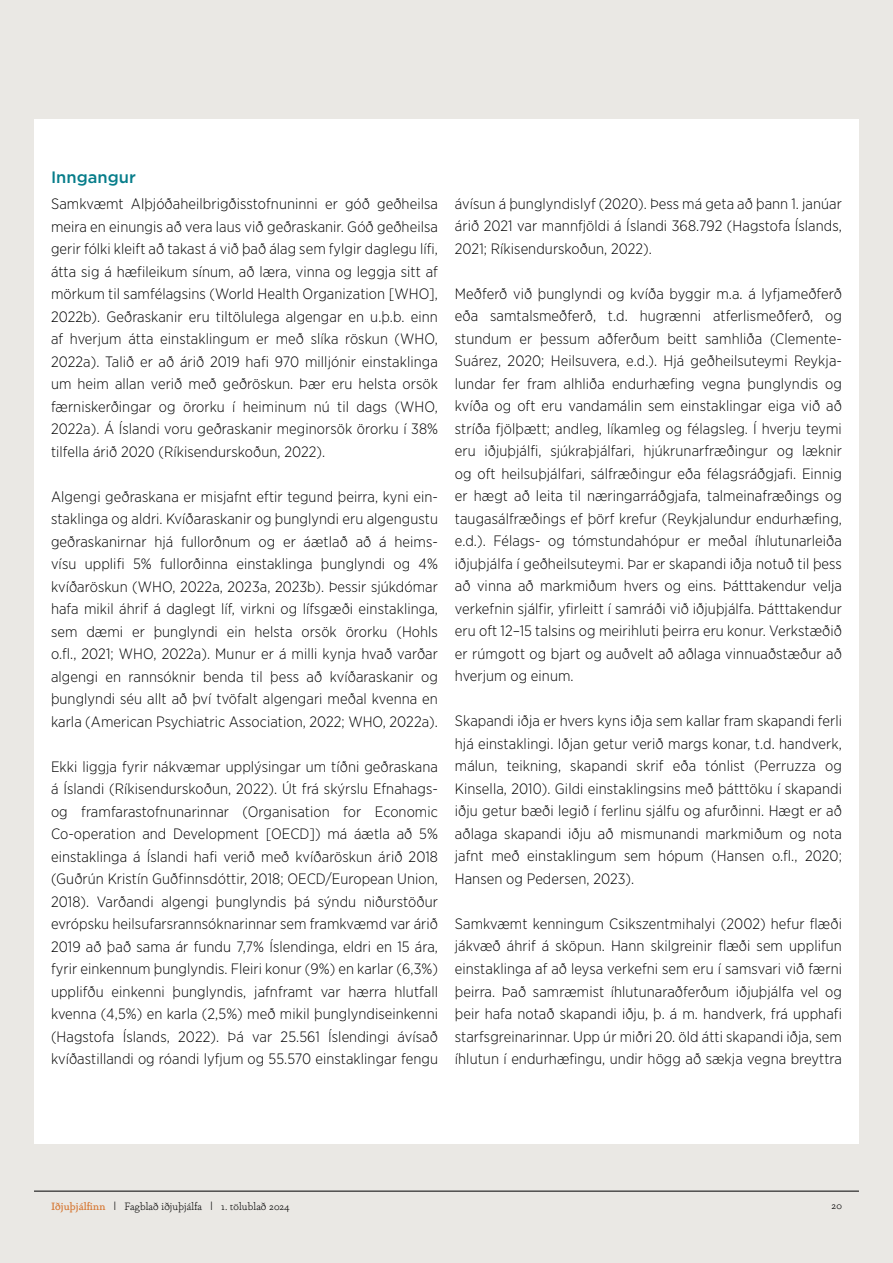
<style>
.page{position:relative;width:893px;height:1263px;background:#eae8e4}
.page>*{position:absolute;margin:0;border:0;box-sizing:border-box;transform-origin:0 0}
.t1{font:500 16.5px "Gotham HTF";color:#077d8a}
.t2{font:300 15px/22.5px "Gotham Narrow";letter-spacing:.005em;color:#000;text-align:justify}
.t3{font:300 10.5px "Dapifer";letter-spacing:.01em;color:#000}
.s1{font-weight:500;color:#d67631}
.s2{font-family:"Gotham Narrow";font-size:12px}
</style>
<div class="page">
<hr style="left:34px;top:1191px;width:825px;height:1px;background:#000">
<div style="left:34px;top:119px;width:825px;height:1025px;background:#fff"></div>
<p class="t1" style="left:51px;top:167px;width:87px">Inngangur</p>
<p class="t2" style="left:51px;top:192px;width:388px">Samkvæmt Alþjóðaheilbrigðisstofnuninni er góð geðheilsa meira en einungis að vera laus við geðraskanir. Góð geðheilsa gerir fólki kleift að takast á við það álag sem fylgir daglegu lífi, átta sig á hæfileikum sínum, að læra, vinna og leggja sitt af mörkum til samfélagsins (World Health Organization [WHO], 2022b). Geðraskanir eru tiltölulega algengar en u.þ.b. einn af hverjum átta einstaklingum er með slíka röskun (WHO, 2022a). Talið er að árið 2019 hafi 970 milljónir einstaklinga um heim allan verið með geðröskun. Þær eru helsta orsök færniskerðingar og örorku í heiminum nú til dags (WHO, 2022a). Á Íslandi voru geðraskanir meginorsök örorku í 38% tilfella árið 2020 (Ríkisendurskoðun, 2022).</p>
<p class="t2" style="left:51px;top:485px;width:388px;text-align:left">Algengi geðraskana er misjafnt eftir tegund þeirra, kyni ein-- staklinga og aldri. Kvíðaraskanir og þunglyndi eru algengustu geðraskanirnar hjá fullorðnum og er áætlað að á heims&shy;vísu upplifi 5% fullorðinna einstaklinga þunglyndi og 4% kvíðaröskun (WHO, 2022a, 2023a, 2023b). Þessir sjúkdómar hafa mikil áhrif á daglegt líf, virkni og lífsgæði einstaklinga, sem dæmi er þunglyndi ein helsta orsök örorku (Hohls o.fl., 2021; WHO, 2022a). Munur er á milli kynja hvað varðar algengi en rannsóknir benda til þess að kvíðaraskanir og þunglyndi séu allt að því tvöfalt algengari meðal kvenna en karla (American Psychiatric Association, 2022; WHO, 2022a).</p>
<p class="t2" style="left:51px;top:755px;width:388px">Ekki liggja fyrir nákvæmar upplýsingar um tíðni geðraskana á Íslandi (Ríkisendurskoðun, 2022). Út frá skýrslu Efnahags&shy;og framfarastofnunarinnar (Organisation for Economic Co-operation and Development [OECD]) má áætla að 5% einstaklinga á Íslandi hafi verið með kvíðaröskun árið 2018 (Guðrún Kristín Guðfinnsdóttir, 2018; OECD/European Union, 2018). Varðandi algengi þunglyndis þá sýndu niðurstöður evrópsku heilsufarsrannsóknarinnar sem framkvæmd var árið 2019 að það sama ár fundu 7,7% Íslendinga, eldri en 15 ára, fyrir einkennum þunglyndis. Fleiri konur (9%) en karlar (6,3%) upplifðu einkenni þunglyndis, jafnframt var hærra hlutfall kvenna (4,5%) en karla (2,5%) með mikil þunglyndiseinkenni (Hagstofa Íslands, 2022). Þá var 25.561 Íslendingi ávísað kvíðastillandi og róandi lyfjum og 55.570 einstaklingar fengu</p>
<p class="t2" style="left:455px;top:192px;width:389px">ávísun á þunglyndislyf (2020). Þess má geta að þann 1. janúar árið 2021 var mannfjöldi á Íslandi 368.792 (Hagstofa Íslands, 2021; Ríkisendurskoðun, 2022).</p>
<p class="t2" style="left:455px;top:282px;width:389px">Meðferð við þunglyndi og kvíða byggir m.a. á lyfjameðferð eða samtalsmeðferð, t.d. hugrænni atferlismeðferð, og stundum er þessum aðferðum beitt samhliða (Clemente-Suárez, 2020; Heilsuvera, e.d.). Hjá geðheilsuteymi Reykja&shy;lundar fer fram alhliða endurhæfing vegna þunglyndis og kvíða og oft eru vandamálin sem einstaklingar eiga við að stríða fjölþætt; andleg, líkamleg og félagsleg. Í hverju teymi eru iðjuþjálfi, sjúkraþjálfari, hjúkrunarfræðingur og læknir og oft heilsuþjálfari, sálfræðingur eða félagsráðgjafi. Einnig er hægt að leita til næringarráðgjafa, talmeinafræðings og taugasálfræðings ef þörf krefur (Reykjalundur endurhæfing, e.d.). Félags- og tómstundahópur er meðal íhlutunarleiða iðjuþjálfa í geðheilsuteymi. Þar er skapandi iðja notuð til þess að vinna að markmiðum hvers og eins. Þátttakendur velja verkefnin sjálfir, yfirleitt í samráði við iðjuþjálfa. Þátttakendur eru oft 12–15 talsins og meirihluti þeirra eru konur. Verkstæðið er rúmgott og bjart og auðvelt að aðlaga vinnuaðstæður að hverjum og einum.</p>
<p class="t2" style="left:455px;top:709px;width:389px">Skapandi iðja er hvers kyns iðja sem kallar fram skapandi ferli hjá einstaklingi. Iðjan getur verið margs konar, t.d. handverk, málun, teikning, skapandi skrif eða tónlist (Perruzza og Kinsella, 2010). Gildi einstaklingsins með þátttöku í skapandi iðju getur bæði legið í ferlinu sjálfu og afurðinni. Hægt er að aðlaga skapandi iðju að mismunandi markmiðum og nota jafnt með einstaklingum sem hópum (Hansen o.fl., 2020; Hansen og Pedersen, 2023).</p>
<p class="t2" style="left:455px;top:912px;width:389px">Samkvæmt kenningum Csikszentmihalyi (2002) hefur flæði jákvæð áhrif á sköpun. Hann skilgreinir flæði sem upplifun einstaklinga af að leysa verkefni sem eru í samsvari við færni þeirra. Það samræmist íhlutunaraðferðum iðjuþjálfa vel og þeir hafa notað skapandi iðju, þ. á m. handverk, frá upphafi starfsgreinarinnar. Upp úr miðri 20. öld átti skapandi iðja, sem íhlutun í endurhæfingu, undir högg að sækja vegna breyttra</p>
<p class="t3" style="left:51px;top:1199px;width:240px"><span class="s1">Iðjuþjálfinn</span> <span class="s2">I</span> Fagblað iðjuþjálfa <span class="s2">I</span> 1. tölublað 2024</p>
<p class="t3" style="left:831px;top:1199px;width:12px">20</p>
</div>
